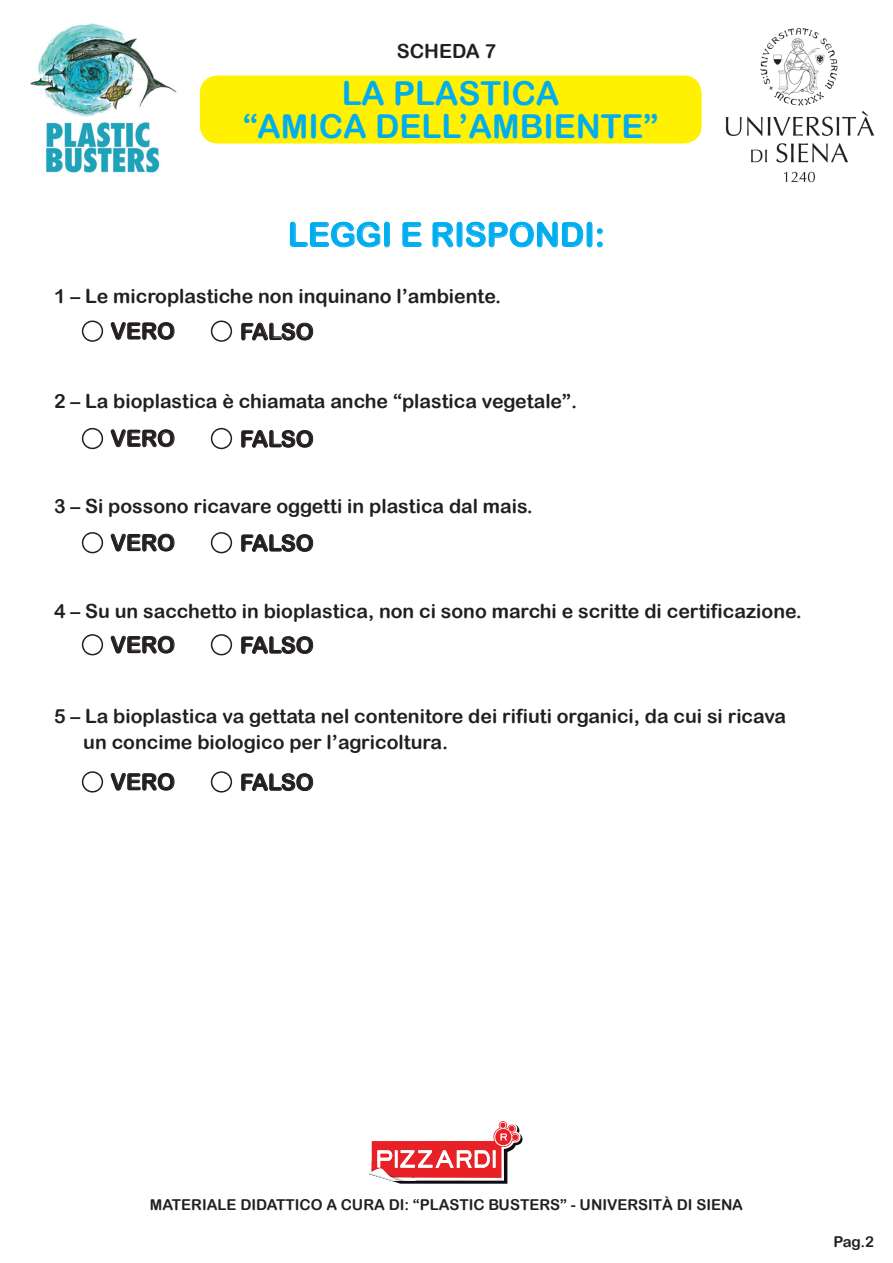
<style>
.page{position:relative;width:893px;height:1263px;background:#fff}
.page>*{position:absolute;margin:0;border:0;box-sizing:border-box;transform-origin:0 0}
.t1{font:33px/33px "Arial Rounded MT Bold";color:#00aeef;text-align:center}
.t2{font:22.5px "Arial Rounded MT Bold";color:#231f20}
.t3{font:19.5px/26.2px "Arial Rounded MT Bold";color:#231f20}
.t4{font:15px "Arial Rounded MT Bold";color:#231f20}
</style>
<div class="page">
<img style="left:30px;top:23px;width:184px;height:150px">
<img style="left:725px;top:28px;width:150px;height:155px">
<div style="left:200px;top:75px;width:502px;height:69px;background:#fff101;border-radius:18px"></div>
<svg style="left:369px;top:1121px;width:154px;height:63px"></svg>
<svg style="left:290px;top:222px;width:100px;height:25px"></svg>
<svg style="left:402px;top:222px;width:20px;height:25px"></svg>
<svg style="left:433px;top:222px;width:170px;height:26px"></svg>
<svg style="left:82px;top:320px;width:21px;height:22px"></svg>
<svg style="left:211px;top:320px;width:21px;height:22px"></svg>
<svg style="left:111px;top:322px;width:64px;height:18px"></svg>
<svg style="left:241px;top:322px;width:72px;height:19px"></svg>
<svg style="left:82px;top:428px;width:21px;height:21px"></svg>
<svg style="left:211px;top:428px;width:21px;height:21px"></svg>
<svg style="left:111px;top:429px;width:64px;height:18px"></svg>
<svg style="left:241px;top:430px;width:72px;height:18px"></svg>
<svg style="left:82px;top:532px;width:21px;height:21px"></svg>
<svg style="left:211px;top:532px;width:21px;height:21px"></svg>
<svg style="left:111px;top:533px;width:64px;height:19px"></svg>
<svg style="left:241px;top:534px;width:72px;height:18px"></svg>
<svg style="left:82px;top:634px;width:21px;height:21px"></svg>
<svg style="left:211px;top:634px;width:21px;height:21px"></svg>
<svg style="left:111px;top:635px;width:64px;height:19px"></svg>
<svg style="left:241px;top:636px;width:72px;height:18px"></svg>
<svg style="left:82px;top:771px;width:21px;height:21px"></svg>
<svg style="left:211px;top:771px;width:21px;height:21px"></svg>
<svg style="left:111px;top:773px;width:64px;height:18px"></svg>
<svg style="left:241px;top:773px;width:72px;height:18px"></svg>
<p class="t3" style="left:397px;top:37px;width:101px">SCHEDA 7</p>
<h1 class="t1" style="left:243px;top:76px;width:417px">LA PLASTICA<br>“AMICA DELL’AMBIENTE”</h1>
<h1 class="t1" style="left:288px;top:218px;width:318px">LEGGI E RISPONDI:</h1>
<p class="t3" style="left:54px;top:282px;width:449px">1 – Le microplastiche non inquinano l’ambiente.</p>
<p class="t2" style="left:111px;top:318px;width:66px">VERO</p>
<p class="t2" style="left:240px;top:318px;width:75px">FALSO</p>
<p class="t3" style="left:54px;top:387px;width:525px">2 – La bioplastica è chiamata anche “plastica vegetale”.</p>
<p class="t2" style="left:111px;top:425px;width:66px">VERO</p>
<p class="t2" style="left:240px;top:426px;width:75px">FALSO</p>
<p class="t3" style="left:54px;top:492px;width:480px">3 – Si possono ricavare oggetti in plastica dal mais.</p>
<p class="t2" style="left:111px;top:529px;width:66px">VERO</p>
<p class="t2" style="left:240px;top:530px;width:75px">FALSO</p>
<p class="t3" style="left:54px;top:597px;width:749px">4 – Su un sacchetto in bioplastica, non ci sono marchi e scritte di certificazione.</p>
<p class="t2" style="left:111px;top:631px;width:66px">VERO</p>
<p class="t2" style="left:240px;top:632px;width:75px">FALSO</p>
<p class="t3" style="left:83px;top:702px;width:704px;text-indent:-29px">5 – La bioplastica va gettata nel contenitore dei rifiuti organici, da cui si ricava un concime biologico per l’agricoltura.</p>
<p class="t2" style="left:111px;top:768px;width:66px">VERO</p>
<p class="t2" style="left:240px;top:769px;width:75px">FALSO</p>
<p class="t4" style="left:150px;top:1196px;width:595px">MATERIALE DIDATTICO A CURA DI: “PLASTIC BUSTERS” - UNIVERSITÀ DI SIENA</p>
<p class="t4" style="left:833px;top:1232px;width:42px">Pag.2</p>
</div>
